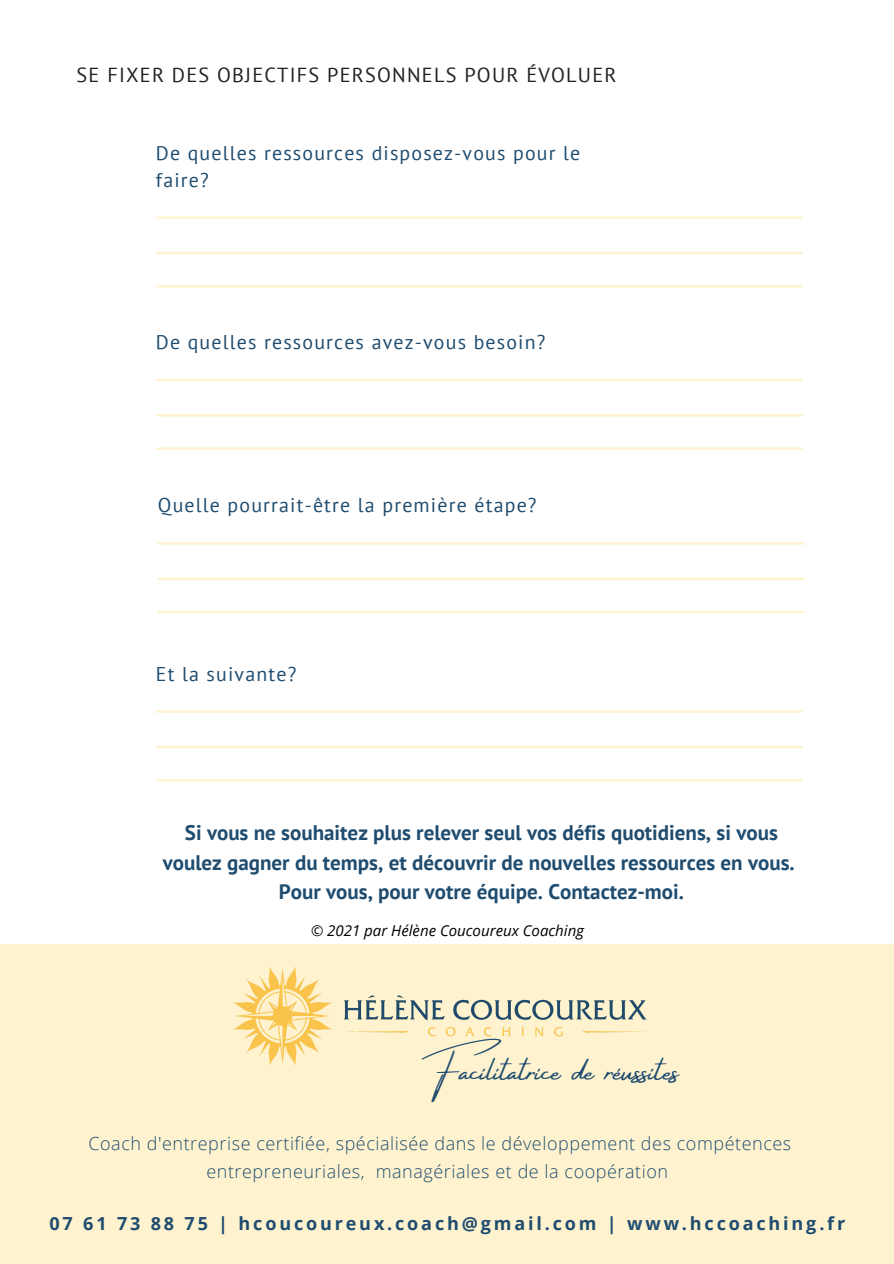
<style>
.page{position:relative;width:894px;height:1264px;background:#fff}
.page>*{position:absolute;margin:0;border:0;box-sizing:border-box;transform-origin:0 0}
.t1{font:31.5px "Amsterdam Four";color:#1f4c6f}
.t2{font:700 21px/29.2px "PT Sans";color:#1f4c6f;text-align:center}
.t3{font:20.25px "PT Sans";letter-spacing:.06em;color:#222}
.t4{font:19.8px/27px "PT Sans";letter-spacing:.06em;color:#1f4c6f}
.t5{font:300 18px/28.2px "Open Sans";letter-spacing:.03em;color:#1f4c6f;text-align:center}
.t6{font:700 18px "Open Sans";letter-spacing:.155em;color:#1f4c6f}
.t7{font:italic 15px "Open Sans";color:#000}
</style>
<div class="page">
<svg style="left:156px;top:216px;width:646px;height:3px;background:#fff5d9"></svg>
<svg style="left:156px;top:252px;width:646px;height:2px"></svg>
<svg style="left:156px;top:285px;width:646px;height:2px"></svg>
<svg style="left:158px;top:542px;width:646px;height:2px"></svg>
<svg style="left:158px;top:577px;width:646px;height:3px"></svg>
<svg style="left:158px;top:611px;width:646px;height:2px"></svg>
<svg style="left:156px;top:379px;width:646px;height:2px"></svg>
<svg style="left:156px;top:414px;width:646px;height:2px"></svg>
<svg style="left:156px;top:447px;width:646px;height:3px;background:#fff5d9"></svg>
<svg style="left:156px;top:710px;width:646px;height:2px"></svg>
<svg style="left:156px;top:746px;width:646px;height:2px"></svg>
<svg style="left:156px;top:779px;width:646px;height:2px"></svg>
<div style="left:0;top:944px;width:893px;height:319px;background:#fff3cf"></div>
<img style="left:233px;top:966px;width:413px;height:99px">
<p class="t3" style="left:77px;top:62px;width:541px">SE FIXER DES OBJECTIFS PERSONNELS POUR ÉVOLUER</p>
<p class="t4" style="left:156px;top:139px;width:426px">De quelles ressources disposez-vous pour le faire?</p>
<p class="t4" style="left:156px;top:328px;width:391px">De quelles ressources avez-vous besoin?</p>
<p class="t4" style="left:158px;top:491px;width:380px">Quelle pourrait-être la première étape?</p>
<p class="t4" style="left:156px;top:659px;width:142px">Et la suivante?</p>
<p class="t2" style="left:163px;top:817px;width:633px">Si vous ne souhaitez plus relever seul vos défis quotidiens, si vous voulez gagner du temps, et découvrir de nouvelles ressources en vous.</p>
<p class="t2" style="left:279px;top:876px;width:406px">Pour vous, pour votre équipe. Contactez-moi.</p>
<p class="t7" style="left:311px;top:919px;width:274px">© 2021 par Hélène Coucoureux Coaching</p>
<p class="t1" style="left:421px;top:1054px;width:259px">Facilitatrice de réussites</p>
<p class="t5" style="left:88px;top:1128px;width:704px">Coach d'entreprise certifiée, spécialisée dans le développement des compétences entrepreneuriales, managériales et de la coopération</p>
<p class="t6" style="left:49px;top:1210px;width:797px">07 61 73 88 75 | hcoucoureux.coach@gmail.com | www.hccoaching.fr</p>
</div>
